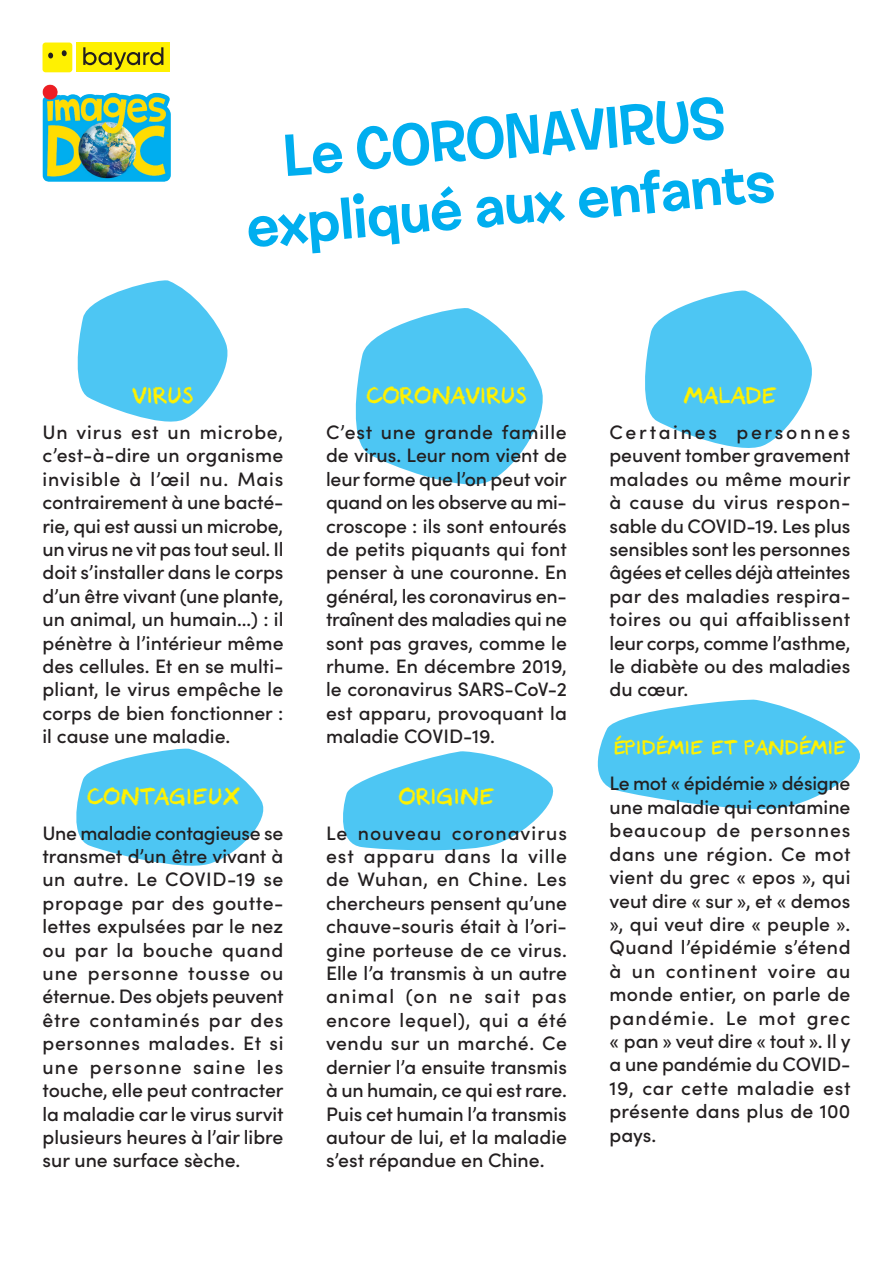
<style>
.page{position:relative;width:893px;height:1263px;background:#fff}
.page>*{position:absolute;margin:0;border:0;box-sizing:border-box;transform-origin:0 0}
.titre_3_shag{font:58.5px/67.5px "Shag Expert Lounge";color:#00aeef;text-align:center}
.t1{font:22.5px "Robinus Mano PLUS";color:#fff101}
.t2{font:500 19.5px/23.4px "Sofia Pro";color:#231f20;text-align:justify}
.t3{font:19.5px "Robinus Mano PLUS";color:#fff101}
</style>
<div class="page">
<svg style="left:76px;top:748px;width:188px;height:118px"></svg>
<svg style="left:77px;top:280px;width:151px;height:142px"></svg>
<svg style="left:645px;top:290px;width:167px;height:158px"></svg>
<svg style="left:343px;top:751px;width:211px;height:100px"></svg>
<svg style="left:597px;top:699px;width:263px;height:110px"></svg>
<svg style="left:355px;top:308px;width:188px;height:177px"></svg>
<img style="left:43px;top:84px;width:127px;height:98px">
<div style="left:77px;top:43px;width:93px;height:29px;background:#fff101"></div>
<svg style="left:83px;top:47px;width:80px;height:23px"></svg>
<div style="left:43px;top:43px;width:29px;height:29px;background:#fff101;border-radius:3px"></div>
<svg style="left:62px;top:50px;width:5px;height:6px"></svg>
<svg style="left:48px;top:52px;width:5px;height:7px"></svg>
<p class="titre_3_shag" style="left:238px;top:128px;width:531px;rotate:-5deg">Le CORONAVIRUS expliqué aux enfants</p>
<p class="t1" style="left:132px;top:381px;width:63px">VIRUS</p>
<p class="t2" style="left:43px;top:419px;width:243px">Un virus est un microbe, c’est-à-dire un organisme invisible à l’œil nu. Mais contrairement à une bacté&shy;rie, qui est aussi un microbe, un virus ne vit pas tout seul. Il doit s’installer dans le corps d’un être vivant (une plante, un animal, un humain…) : il pénètre à l’intérieur même des cellules. Et en se multi&shy;pliant, le virus empêche le corps de bien fonctionner : il cause une maladie.</p>
<p class="t1" style="left:86px;top:781px;width:155px">CONTAGIEUX</p>
<p class="t2" style="left:43px;top:820px;width:243px">Une maladie contagieuse se transmet d’un être vivant à un autre. Le COVID-19 se propage par des goutte&shy;lettes expulsées par le nez ou par la bouche quand une personne tousse ou éternue. Des objets peuvent être contaminés par des personnes malades. Et si une personne saine les touche, elle peut contracter la maladie car le virus survit plusieurs heures à l’air libre sur une surface sèche.</p>
<p class="t1" style="left:366px;top:381px;width:163px">CORONAVIRUS</p>
<p class="t2" style="left:326px;top:419px;width:243px">C’est une grande famille de virus. Leur nom vient de leur forme que l’on peut voir quand on les observe au mi&shy;croscope : ils sont entourés de petits piquants qui font penser à une couronne. En général, les coronavirus en&shy;traînent des maladies qui ne sont pas graves, comme le rhume. En décembre 2019, le coronavirus SARS-CoV-2 est apparu, provoquant la maladie COVID-19.</p>
<p class="t1" style="left:398px;top:781px;width:98px">ORIGINE</p>
<p class="t2" style="left:326px;top:820px;width:242px">Le nouveau coronavirus est apparu dans la ville de Wuhan, en Chine. Les chercheurs pensent qu’une chauve-souris était à l’ori&shy;gine porteuse de ce virus.<br>Elle l’a transmis à un autre animal (on ne sait pas encore lequel), qui a été vendu sur un marché. Ce dernier l’a ensuite transmis à un humain, ce qui est rare.<br>Puis cet humain l’a transmis autour de lui, et la maladie s’est répandue en Chine.</p>
<p class="t1" style="left:683px;top:381px;width:95px">MALADE</p>
<p class="t2" style="left:609px;top:419px;width:243px">Certaines personnes peuvent tomber gravement malades ou même mourir à cause du virus respon&shy;sable du COVID-19. Les plus sensibles sont les personnes âgées et celles déjà atteintes par des maladies respira&shy;toires ou qui affaiblissent leur corps, comme l’asthme, le diabète ou des maladies du cœur.</p>
<p class="t3" style="left:613px;top:735px;width:235px">ÉPIDÉMIE ET PANDÉMIE</p>
<p class="t2" style="left:609px;top:771px;width:243px">Le mot « épidémie » désigne une maladie qui contamine beaucoup de personnes dans une région. Ce mot vient du grec « epos », qui veut dire « sur », et « demos », qui veut dire « peuple ».<br>Quand l’épidémie s’étend à un continent voire au monde entier, on parle de pandémie. Le mot grec « pan » veut dire « tout ». Il y a une pandémie du COVID-19, car cette maladie est présente dans plus de 100 pays.</p>
</div>
